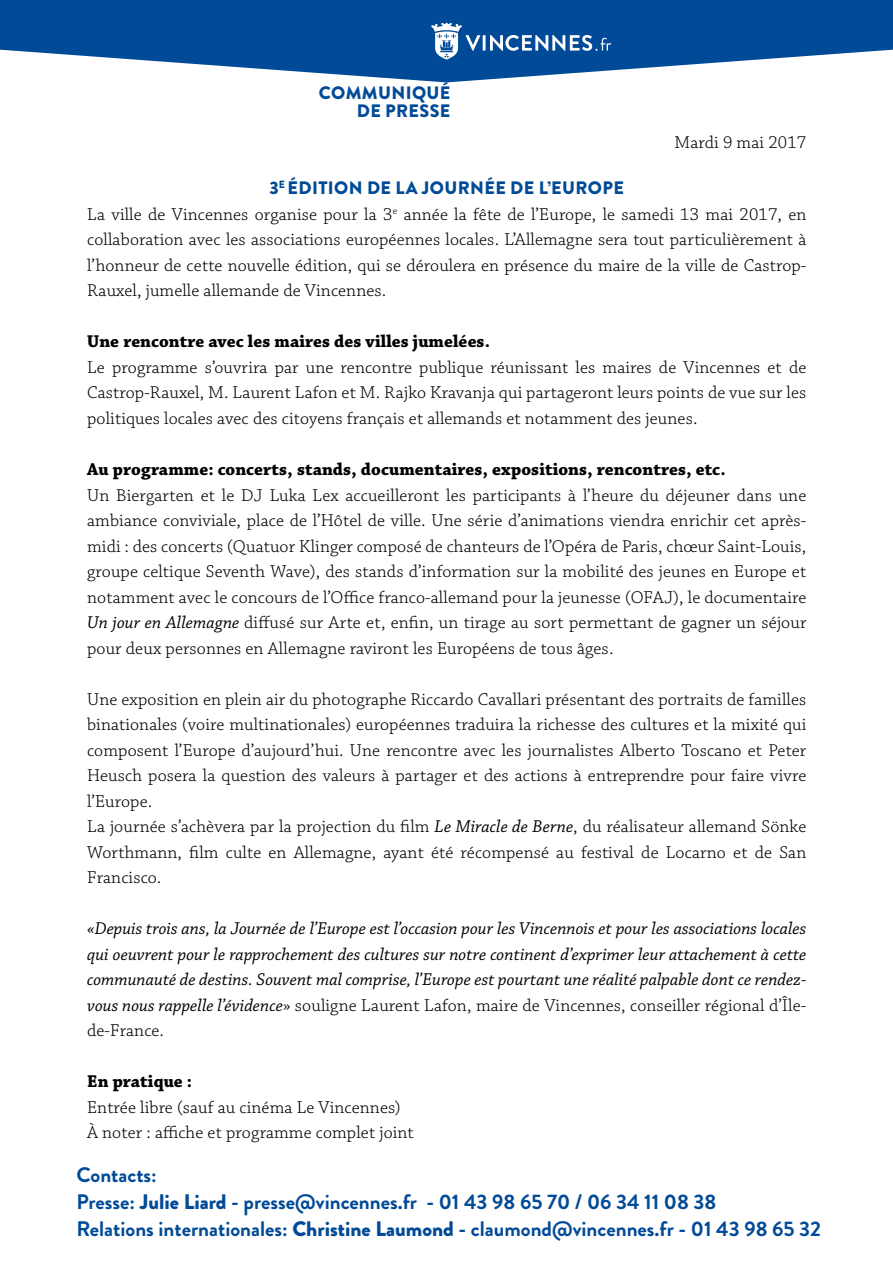
<style>
.page{position:relative;width:893px;height:1263px;background:#fff}
.page>*{position:absolute;margin:0;border:0;box-sizing:border-box;transform-origin:0 0}
.t1{font:700 21px/27px "Brandon Grotesque";color:#004a97}
.t2{font:18px/25.5px "Chaparral Pro Light Capt";color:#000;text-align:justify}
.t3{font:italic 18px/25.5px "Chaparral Pro";color:#000;text-align:justify}
.t4{font:700 18px "Chaparral Pro";color:#000}
.t5{font:900 18px/18px "Brandon Grotesque";letter-spacing:.02em;color:#004a97;text-align:right}
.s1{font-family:"Chaparral Pro";font-style:italic}
.s2{font-weight:900}
</style>
<div class="page">
<svg style="left:0;top:0;width:893px;height:82px;fill:#004a97"></svg>
<svg style="left:431px;top:23px;width:180px;height:37px"></svg>
<p class="t5" style="left:319px;top:84px;width:133px">COMMUNIQUÉ<br>DE PRESSE</p>
<p class="t2" style="left:674px;top:130px;width:134px">Mardi 9 mai 2017</p>
<p class="t5" style="left:269px;top:179px;width:356px">3<sup>E</sup> ÉDITION DE LA JOURNÉE DE L’EUROPE</p>
<p class="t2" style="left:87px;top:202px;width:721px">La ville de Vincennes organise pour la 3<sup>e</sup> année la fête de l’Europe, le samedi 13 mai 2017, en collaboration avec les associations européennes locales. L’Allemagne sera tout particulièrement à l’honneur de cette nouvelle édition, qui se déroulera en présence du maire de la ville de Castrop-Rauxel, jumelle allemande de Vincennes.</p>
<p class="t4" style="left:87px;top:331px;width:405px">Une rencontre avec les maires des villes jumelées.</p>
<p class="t2" style="left:87px;top:355px;width:721px">Le programme s’ouvrira par une rencontre publique réunissant les maires de Vincennes et de Castrop-Rauxel, M. Laurent Lafon et M. Rajko Kravanja qui partageront leurs points de vue sur les politiques locales avec des citoyens français et allemands et notamment des jeunes.</p>
<p class="t4" style="left:87px;top:459px;width:640px">Au programme: concerts, stands, documentaires, expositions, rencontres, etc.</p>
<p class="t2" style="left:87px;top:483px;width:721px">Un Biergarten et le DJ Luka Lex accueilleront les participants à l’heure du déjeuner dans une ambiance conviviale, place de l’Hôtel de ville. Une série d’animations viendra enrichir cet après&shy;midi : des concerts (Quatuor Klinger composé de chanteurs de l’Opéra de Paris, chœur Saint-Louis, groupe celtique Seventh Wave), des stands d’information sur la mobilité des jeunes en Europe et notamment avec le concours de l’Office franco-allemand pour la jeunesse (OFAJ), le documentaire <span class="s1">Un jour en Allemagne</span> diffusé sur Arte et, enfin, un tirage au sort permettant de gagner un séjour pour deux personnes en Allemagne raviront les Européens de tous âges.</p>
<p class="t2" style="left:87px;top:687px;width:721px;text-align:left">Une exposition en plein air du photographe Riccardo Cavallari présentant des portraits de familles binationales (voire multinationales) européennes traduira la richesse des cultures et la mixité qui composent l’Europe d’aujourd’hui. Une rencontre avec les journalistes Alberto Toscano et Peter Heusch posera la question des valeurs à partager et des actions à entreprendre pour faire vivre l’Europe.<br>La journée s’achèvera par la projection du film <span class="s1">Le Miracle de Berne</span>, du réalisateur allemand Sönke Worthmann, film culte en Allemagne, ayant été récompensé au festival de Locarno et de San Francisco.</p>
<p class="t3" style="left:87px;top:916px;width:721px">«Depuis trois ans, la Journée de l’Europe est l’occasion pour les Vincennois et pour les associations locales qui oeuvrent pour le rapprochement des cultures sur notre continent d’exprimer leur attachement à cette communauté de destins. Souvent mal comprise, l’Europe est pourtant une réalité palpable dont ce rendez-</p>
<p class="t2" style="left:87px;top:993px;width:721px"><span class="s1">vous nous rappelle l’évidence</span>» souligne Laurent Lafon, maire de Vincennes, conseiller régional d’Île&shy;de-France.</p>
<p class="t4" style="left:87px;top:1071px;width:107px">En pratique :</p>
<p class="t2" style="left:87px;top:1095px;width:329px">Entrée libre (sauf au cinéma Le Vincennes)<br>À noter : affiche et programme complet joint</p>
<p class="t1" style="left:77px;top:1161px;width:746px">Contacts:<br>Presse: <span class="s2">Julie Liard</span> - presse@vincennes.fr - 01 43 98 65 70 / 06 34 11 08 38<br>Relations internationales: <span class="s2">Christine Laumond</span> - claumond@vincennes.fr - 01 43 98 65 32</p>
</div>
